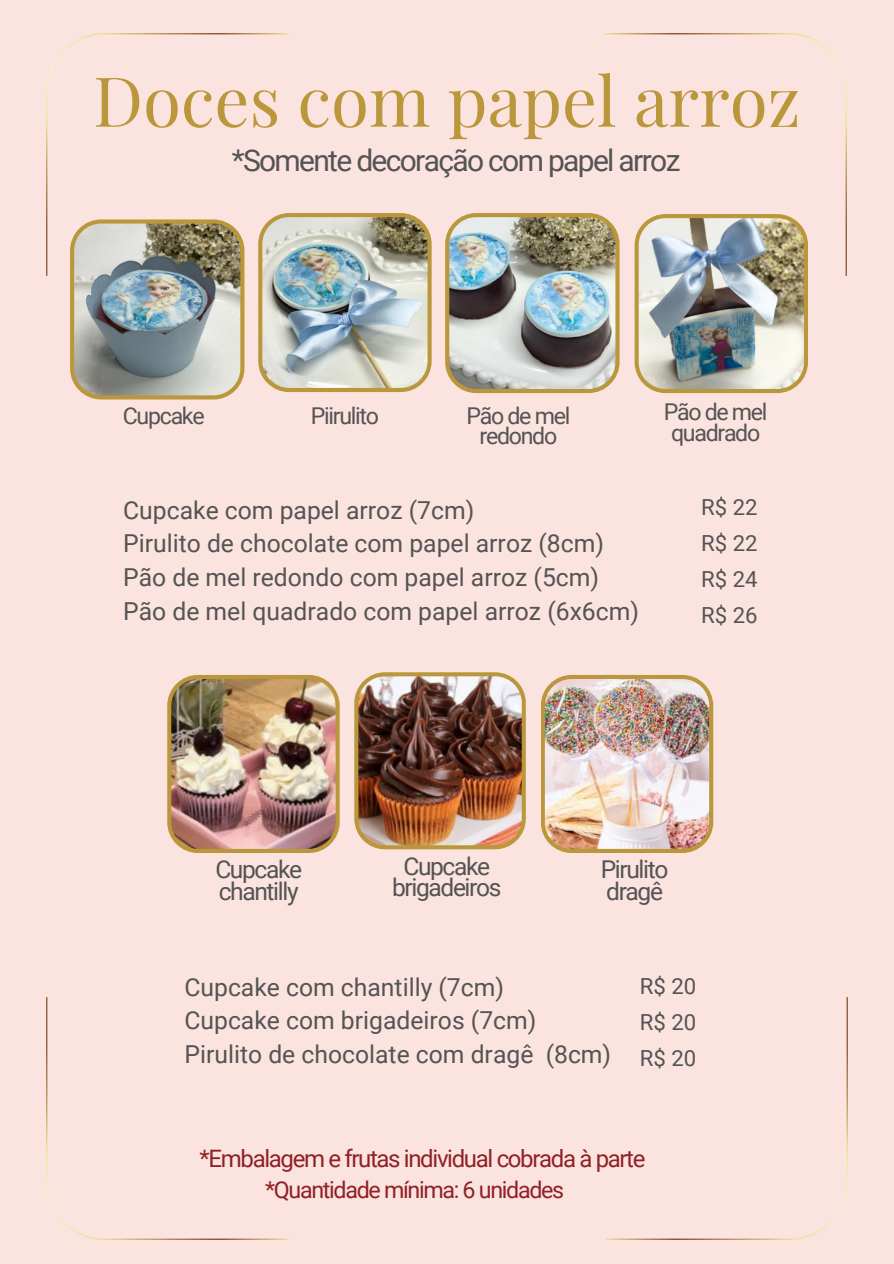
<style>
.page{position:relative;width:894px;height:1264px;background:#fff}
.page>*{position:absolute;margin:0;border:0;box-sizing:border-box;transform-origin:0 0}
.t1{font:69px "Playfair Display";color:#bb973b}
.t2{font:30px "Roboto";letter-spacing:-.055em;color:#545454}
.t3{font:24.75px/33.8px "Roboto";color:#545454}
.t4{font:24.6px/21.9px "Roboto";letter-spacing:-.055em;color:#545454}
.t5{font:24px "Roboto";letter-spacing:-.055em;color:#902124}
.t6{font:23.25px "Roboto";letter-spacing:-.055em;color:#902124}
.t7{font:23.1px/20.7px "Roboto";letter-spacing:-.055em;color:#545454;text-align:center}
.t8{font:22.2px "Roboto";color:#545454}
</style>
<div class="page">
<div style="left:0;top:0;width:893px;height:1263px;background:#fbe3e0"></div>
<img style="left:46px;top:997px;width:242px;height:242px">
<img style="left:605px;top:997px;width:242px;height:242px">
<img style="left:46px;top:34px;width:242px;height:242px">
<img style="left:604px;top:34px;width:242px;height:242px">
<img style="left:354px;top:672px;width:171px;height:177px">
<img style="left:167px;top:675px;width:172px;height:178px">
<img style="left:541px;top:675px;width:172px;height:178px">
<img style="left:258px;top:213px;width:173px;height:179px">
<img style="left:70px;top:219px;width:174px;height:180px">
<img style="left:634px;top:214px;width:173px;height:179px">
<img style="left:445px;top:213px;width:174px;height:180px">
<p class="t1" style="left:93px;top:52px;width:708px">Doces com papel arroz</p>
<h3 class="t2" style="left:232px;top:143px;width:450px">*Somente decoração com papel arroz</h3>
<p class="t7" style="left:311px;top:405px;width:70px">Piirulito</p>
<p class="t7" style="left:663px;top:402px;width:105px">Pão de mel quadrado</p>
<p class="t7" style="left:123px;top:405px;width:83px">Cupcake</p>
<p class="t7" style="left:466px;top:405px;width:105px">Pão de mel redondo</p>
<h3 class="t3" style="left:123px;top:493px;width:517px">Cupcake com papel arroz (7cm)<br>Pirulito de chocolate com papel arroz (8cm)<br>Pão de mel redondo com papel arroz (5cm)<br>Pão de mel quadrado com papel arroz (6x6cm)</h3>
<h3 class="t8" style="left:701px;top:495px;width:58px">R$ 22</h3>
<p class="t8" style="left:701px;top:531px;width:58px">R$ 22</p>
<p class="t8" style="left:701px;top:567px;width:58px">R$ 24</p>
<h3 class="t8" style="left:701px;top:603px;width:58px">R$ 26</h3>
<h2 class="t4" style="left:392px;top:855px;width:111px;text-align:center">Cupcake brigadeiros</h2>
<p class="t4" style="left:215px;top:858px;width:88px">Cupcake chantilly</p>
<h1 class="t4" style="left:600px;top:858px;width:69px">Pirulito dragê</h1>
<p class="t3" style="left:184px;top:970px;width:428px">Cupcake com chantilly (7cm)<br>Cupcake com brigadeiros (7cm)<br>Pirulito de chocolate com dragê (8cm)</p>
<h3 class="t8" style="left:639px;top:973px;width:58px">R$ 20</h3>
<h3 class="t8" style="left:639px;top:1009px;width:58px">R$ 20</h3>
<p class="t8" style="left:639px;top:1045px;width:58px">R$ 20</p>
<p class="t5" style="left:199px;top:1145px;width:447px">*Embalagem e frutas individual cobrada à parte</p>
<h3 class="t6" style="left:265px;top:1175px;width:300px">*Quantidade mínima: 6 unidades</h3>
</div>
